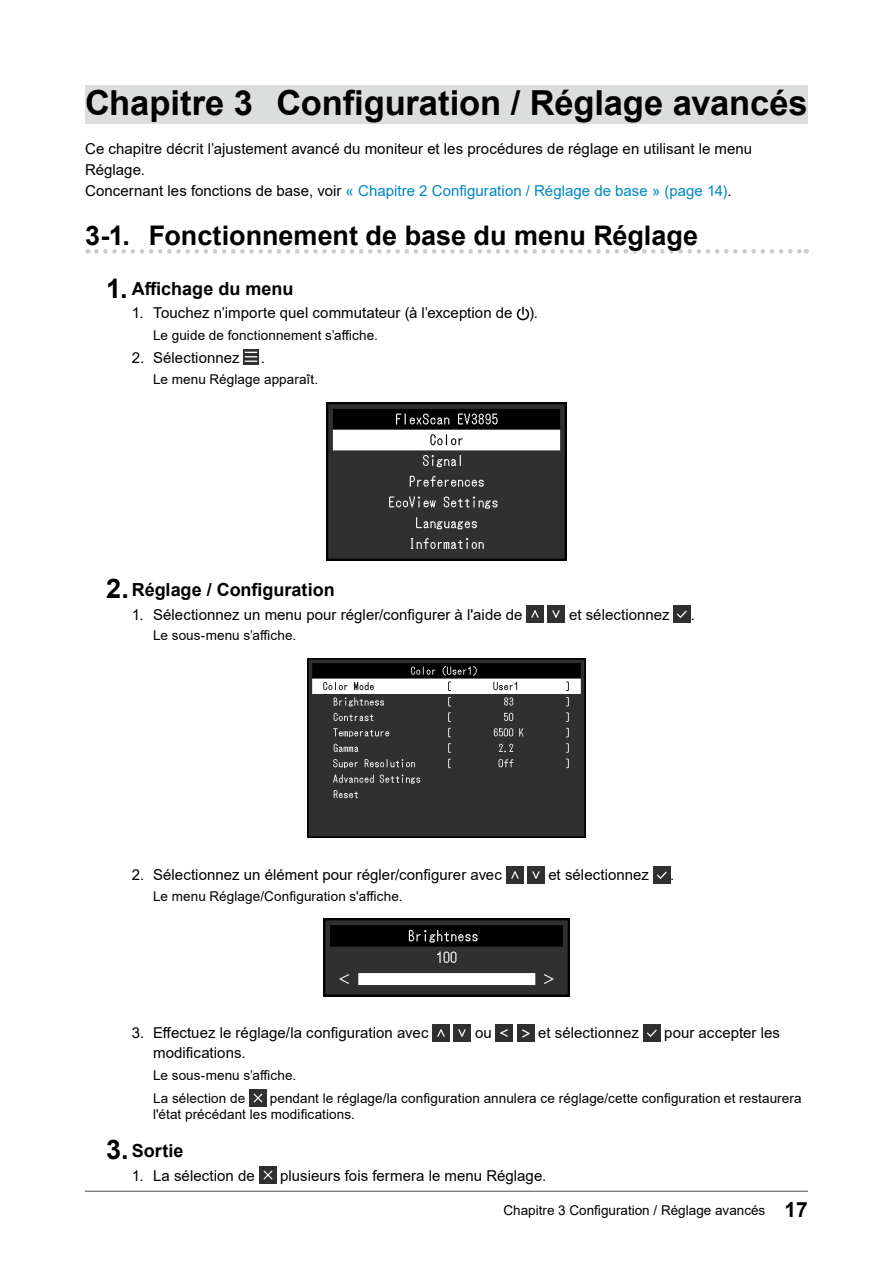
<style>
.page{position:relative;width:893px;height:1263px;background:#fff}
.page>*{position:absolute;margin:0;border:0;box-sizing:border-box;transform-origin:0 0}
.t1{font:700 34.5px "Arial";letter-spacing:-.005em;color:#000}
.t2{font:700 27px "Arial";color:#000}
.t3{font:700 18px "Arial";color:#000}
.t4{font:15px/21px "Arial";letter-spacing:.005em;color:#000}
.t5{font:13.5px/22.8px "Arial";letter-spacing:.005em;color:#000}
.s1{color:#0087c3}
.s2{font-size:27px}
.s3{font-weight:700;font-size:21px}
</style>
<div class="page">
<div style="left:85px;top:85px;width:723px;height:39px;background:#dcdddd"></div>
<svg style="left:96px;top:249px;width:711px;height:5px"></svg>
<svg style="left:517px;top:307px;width:12px;height:13px"></svg>
<img style="left:244px;top:349px;width:15px;height:15px">
<img style="left:326px;top:402px;width:241px;height:158px">
<img style="left:527px;top:606px;width:17px;height:17px">
<img style="left:548px;top:606px;width:17px;height:17px">
<img style="left:674px;top:606px;width:17px;height:17px">
<img style="left:308px;top:658px;width:277px;height:180px">
<img style="left:506px;top:866px;width:17px;height:17px">
<img style="left:527px;top:866px;width:17px;height:17px">
<img style="left:653px;top:866px;width:17px;height:17px">
<img style="left:324px;top:919px;width:245px;height:77px">
<img style="left:433px;top:1024px;width:17px;height:17px">
<img style="left:454px;top:1024px;width:17px;height:17px">
<img style="left:496px;top:1024px;width:17px;height:17px">
<img style="left:517px;top:1024px;width:17px;height:17px">
<img style="left:643px;top:1024px;width:17px;height:17px">
<img style="left:249px;top:1089px;width:17px;height:17px">
<img style="left:259px;top:1167px;width:17px;height:17px">
<hr style="left:85px;top:1191px;width:723px;height:1px;background:#595757">
<h1 class="t1" style="left:85px;top:78px;width:724px">Chapitre 3 Configuration / Réglage avancés</h1>
<p class="t4" style="left:85px;top:138px;width:669px">Ce chapitre décrit l’ajustement avancé du moniteur et les procédures de réglage en utilisant le menu<br>Réglage.<br>Concernant les fonctions de base, voir <span class="s1">« Chapitre 2 Configuration / Réglage de base » (page 14)</span>.</p>
<h2 class="t2" style="left:85px;top:217px;width:614px">3-1. Fonctionnement de base du menu Réglage</h2>
<p class="t3" style="left:106px;top:276px;width:188px"><span class="s2">1.</span> Affichage du menu</p>
<p class="t4" style="left:132px;top:302px;width:408px">1. Touchez n’importe quel commutateur (à l’exception de ).</p>
<p class="t5" style="left:153px;top:324px;width:226px">Le guide de fonctionnement s’affiche.</p>
<p class="t4" style="left:132px;top:347px;width:109px">2. Sélectionnez</p>
<p class="t4" style="left:261px;top:347px;width:6px">.</p>
<p class="t5" style="left:153px;top:368px;width:167px">Le menu Réglage apparaît.</p>
<p class="t3" style="left:106px;top:577px;width:230px"><span class="s2">2.</span> Réglage / Configuration</p>
<p class="t4" style="left:132px;top:604px;width:392px">1. Sélectionnez un menu pour régler/configurer à l'aide de</p>
<p class="t4" style="left:569px;top:604px;width:102px">et sélectionnez</p>
<p class="t4" style="left:691px;top:604px;width:6px">.</p>
<p class="t5" style="left:153px;top:624px;width:145px">Le sous-menu s’affiche.</p>
<p class="t4" style="left:132px;top:864px;width:372px">2. Sélectionnez un élément pour régler/configurer avec</p>
<p class="t4" style="left:548px;top:864px;width:102px">et sélectionnez</p>
<p class="t4" style="left:670px;top:864px;width:6px">.</p>
<p class="t5" style="left:153px;top:885px;width:251px">Le menu Réglage/Configuration s'affiche.</p>
<p class="t4" style="left:132px;top:1022px;width:298px">3. Effectuez le réglage/la configuration avec</p>
<p class="t4" style="left:475px;top:1022px;width:18px">ou</p>
<p class="t4" style="left:538px;top:1022px;width:102px">et sélectionnez</p>
<p class="t4" style="left:664px;top:1022px;width:117px">pour accepter les</p>
<p class="t4" style="left:153px;top:1042px;width:94px">modifications.</p>
<p class="t5" style="left:153px;top:1064px;width:145px">Le sous-menu s’affiche.<br>La sélection de</p>
<p class="t5" style="left:153px;top:1090px;width:650px;line-height:16.2px;text-indent:117px">pendant le réglage/la configuration annulera ce réglage/cette configuration et restaurera l'état précédant les modifications.</p>
<p class="t3" style="left:106px;top:1138px;width:79px"><span class="s2">3.</span> Sortie</p>
<p class="t4" style="left:132px;top:1165px;width:125px">1. La sélection de</p>
<p class="t4" style="left:280px;top:1165px;width:268px">plusieurs fois fermera le menu Réglage.</p>
<p class="t5" style="left:503px;top:1199px;width:306px">Chapitre 3 Configuration / Réglage avancés <span class="s3">17</span></p>
</div>
